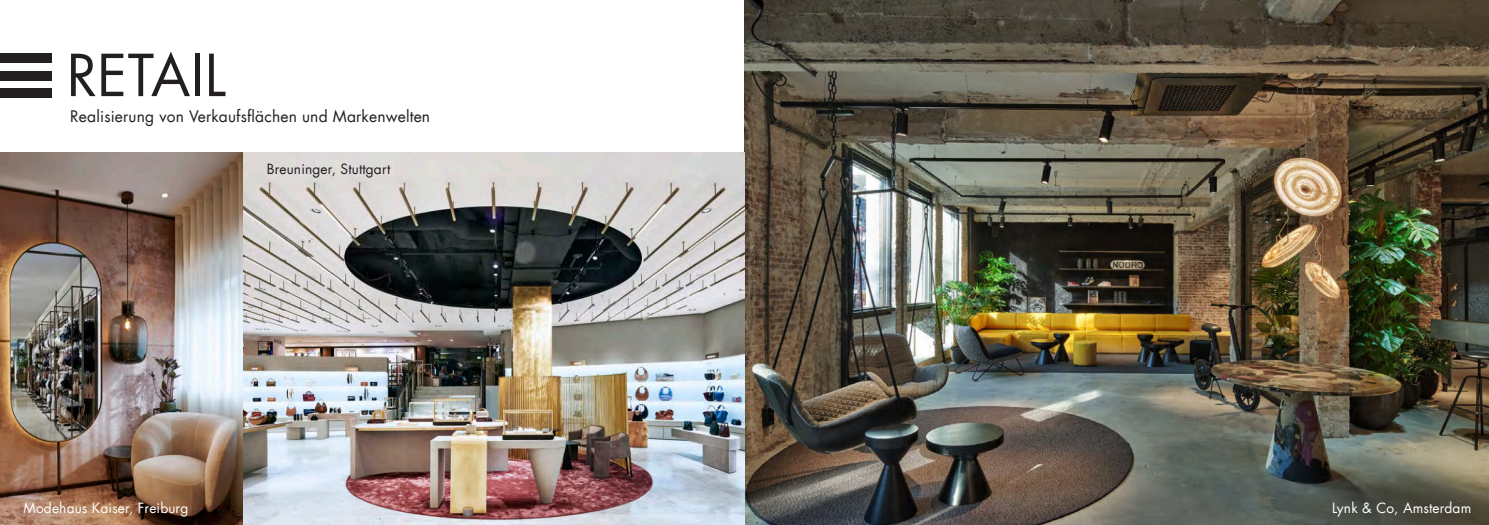
<style>
.page{position:relative;width:1489px;height:525px;background:#fff}
.page>*{position:absolute;margin:0;border:0;box-sizing:border-box;transform-origin:0 0}
.t1{font:56.25px "Futura LT";letter-spacing:.005em;color:#231f20}
.t2{font:15.62px "Futura LT";letter-spacing:.01em;color:#231f20}
.t3{font:13.75px "Futura LT";letter-spacing:.01em;color:#fff}
.t4{font:13.75px "Futura LT";letter-spacing:.01em;color:#231f20}
</style>
<div class="page">
<img style="left:744px;top:0;width:744px;height:524px">
<img style="left:0;top:152px;width:744px;height:372px">
<div style="left:0;top:53px;width:51px;height:9px;background:#231f20"></div>
<div style="left:0;top:71px;width:51px;height:9px;background:#231f20"></div>
<div style="left:0;top:89px;width:51px;height:9px;background:#231f20"></div>
<h1 class="t1" style="left:67px;top:42px;width:161px">RETAIL</h1>
<p class="t2" style="left:70px;top:107px;width:361px">Realisierung von Verkaufsflächen und Markenwelten</p>
<p class="t4" style="left:267px;top:160px;width:125px">Breuninger, Stuttgart</p>
<p class="t3" style="left:24px;top:499px;width:166px">Modehaus Kaiser, Freiburg</p>
<p class="t3" style="left:1331px;top:499px;width:140px">Lynk &amp; Co, Amsterdam</p>
</div>
